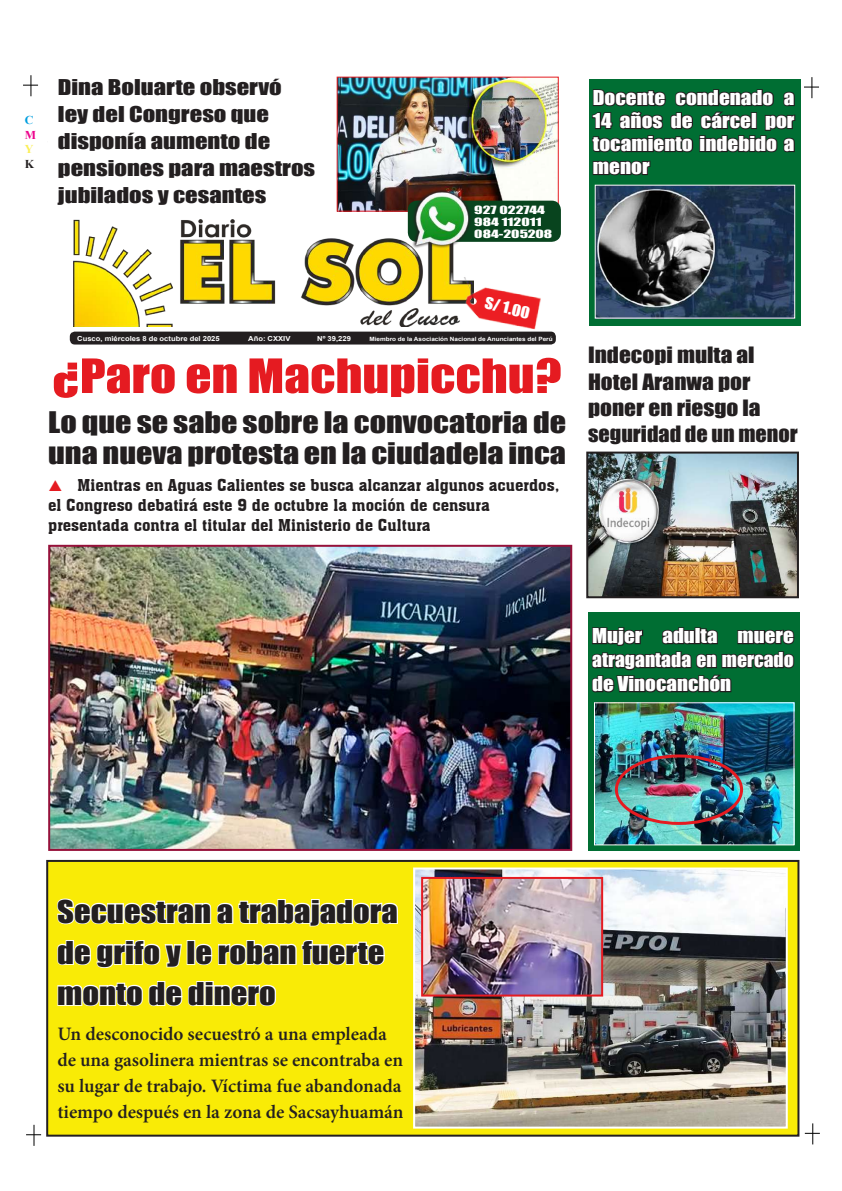
<style>
.page{position:relative;width:842px;height:1191px;background:#fff}
.page>*{position:absolute;margin:0;border:0;box-sizing:border-box;transform-origin:0 0}
.t1{font:43.7px "Impact";color:#e51b21;scale:1.18 1}
.t2{font:28.8px/41px "Impact";color:#231f20;scale:1.13 1}
.t3{font:27.3px/31px "Impact";color:#231f20;scale:1.18 1}
.t4{font:20.7px/26.4px "Impact";color:#231f20;scale:1.13 1}
.t5{font:20px/27px "Impact";color:#231f20;scale:1.23 1}
.t6{font:600 19px/26px "Minion Pro";color:#231f20}
.t7{font:18.8px/23px "Impact";color:#fff;text-align:justify;scale:1.13 1}
.t8{font:18.8px/24px "Impact";color:#fff;text-align:justify;scale:1.12 1}
.t9{font:16px/20px "Aachen BT";color:#231f20}
.t10{font:15px "Impact";color:#fff;scale:1.12 1}
.t11{font:700 12px "Times New Roman";color:#009edf}
.t12{font:700 12px "Times New Roman";color:#ed028c}
.t13{font:700 12px "Times New Roman";color:#fbef58}
.t14{font:700 12px "Times New Roman";color:#231f20}
.t15{font:10.5px/12px "Impact";color:#fff;scale:1.49 1}
.t16{font:700 6.9px "Arial";color:#fff;scale:1.1 1}
.t17{font:700 5.8px "Arial";color:#fff;scale:1.1 1}
</style>
<div class="page">
<svg style="left:23px;top:75px;width:15px;height:21px"></svg>
<svg style="left:805px;top:1123px;width:15px;height:21px"></svg>
<svg style="left:26px;top:1124px;width:15px;height:21px"></svg>
<svg style="left:804px;top:77px;width:15px;height:21px"></svg>
<div style="left:70px;top:331px;width:486px;height:13px;background:#231f20;border-radius:5px"></div>
<img style="left:74px;top:219px;width:385px;height:107px">
<img style="left:459px;top:277px;width:87px;height:55px">
<svg style="left:589px;top:79px;width:211px;height:247px;fill:#006e33"></svg>
<svg style="left:592px;top:89px;width:204px;height:87px"></svg>
<img style="left:597px;top:187px;width:196px;height:129px">
<div style="left:588px;top:612px;width:211px;height:239px;background:#006e33"></div>
<svg style="left:591px;top:627px;width:204px;height:85px"></svg>
<img style="left:596px;top:704px;width:196px;height:139px">
<div style="left:594px;top:702px;width:200px;height:143px;border:1px solid #fff"></div>
<img style="left:589px;top:454px;width:207px;height:141px">
<div style="left:586px;top:451px;width:213px;height:147px;border:2px solid #231f20"></div>
<div style="left:47px;top:861px;width:751px;height:274px;background:#f9eb06"></div>
<div style="left:46px;top:860px;width:753px;height:276px;border:2px solid #231f20"></div>
<svg style="left:57px;top:898px;width:341px;height:29px"></svg>
<svg style="left:57px;top:940px;width:125px;height:28px"></svg>
<div style="left:187px;top:940px;width:8px;height:24px;border:2px solid #fff"></div>
<svg style="left:194px;top:940px;width:191px;height:26px"></svg>
<svg style="left:57px;top:981px;width:220px;height:26px"></svg>
<svg style="left:248px;top:344px;width:305px;height:1px"></svg>
<img style="left:339px;top:79px;width:218px;height:131px">
<div style="left:337px;top:77px;width:222px;height:135px;border:1px solid #e51b21"></div>
<div style="left:408px;top:201px;width:153px;height:41px;background:#08441e;border-radius:9px"></div>
<img style="left:411px;top:189px;width:62px;height:61px">
<img style="left:416px;top:870px;width:369px;height:255px">
<div style="left:413px;top:867px;width:375px;height:261px;border:2px solid #fff"></div>
<img style="left:51px;top:548px;width:518px;height:300px">
<div style="left:48px;top:545px;width:524px;height:306px;border:2px solid #96113a"></div>
<img style="left:424px;top:880px;width:176px;height:113px">
<div style="left:421px;top:877px;width:182px;height:119px;border:2px solid #e51b21"></div>
<div style="left:615px;top:754px;width:128px;height:71px;border:3px solid #e51b21;border-radius:50%"></div>
<p class="t11" style="left:25px;top:112px;width:10px">C</p>
<p class="t12" style="left:25px;top:126px;width:13px">M</p>
<p class="t13" style="left:25px;top:140px;width:10px">Y</p>
<p class="t14" style="left:25px;top:155px;width:11px">K</p>
<p class="t5" style="left:58px;top:73px;width:211px">Dina Boluarte observó ley del Congreso que disponía aumento de pensiones para maestros jubilados y cesantes</p>
<p class="t15" style="left:474px;top:203px;width:54px">927 022744<br>984 112011<br>084-205208</p>
<p class="t7" style="left:593px;top:86px;width:180px">Docente condenado a 14 años de cárcel por tocamiento indebido a menor</p>
<p class="t10" style="left:488px;top:291px;width:42px;rotate:13deg">S/ 1.00</p>
<p class="t16" style="left:77px;top:333px;width:131px">Cusco, miércoles 8 de octubre del 2025</p>
<p class="t16" style="left:248px;top:333px;width:40px">Año: CXXIV</p>
<p class="t16" style="left:317px;top:333px;width:32px">Nº 39,229</p>
<p class="t17" style="left:369px;top:335px;width:168px">Miembro de la Asociación Nacional de Anunciantes del Perú</p>
<h1 class="t1" style="left:53px;top:342px;width:432px">¿Paro en Machupicchu?</h1>
<h3 class="t3" style="left:48px;top:406px;width:440px">Lo que se sabe sobre la convocatoria de una nueva protesta en la ciudadela inca</h3>
<p class="t9" style="left:48px;top:475px;width:513px;text-indent:29px">Mientras en Aguas Calientes se busca alcanzar algunos acuerdos, el Congreso debatirá este 9 de octubre la moción de censura presentada contra el titular del Ministerio de Cultura</p>
<p class="t4" style="left:588px;top:341px;width:187px">Indecopi multa al<br>Hotel Aranwa por poner en riesgo la seguridad de un menor</p>
<p class="t8" style="left:592px;top:623px;width:181px">Mujer adulta muere atragantada en mercado de Vinocanchón</p>
<h2 class="t2" style="left:57px;top:890px;width:303px">Secuestran a trabajadora de grifo y le roban fuerte monto de dinero</h2>
<p class="t6" style="left:57px;top:1020px;width:348px">Un desconocido secuestró a una empleada de una gasolinera mientras se encontraba en su lugar de trabajo. Víctima fue abandonada tiempo después en la zona de Sacsayhuamán</p>
</div>
